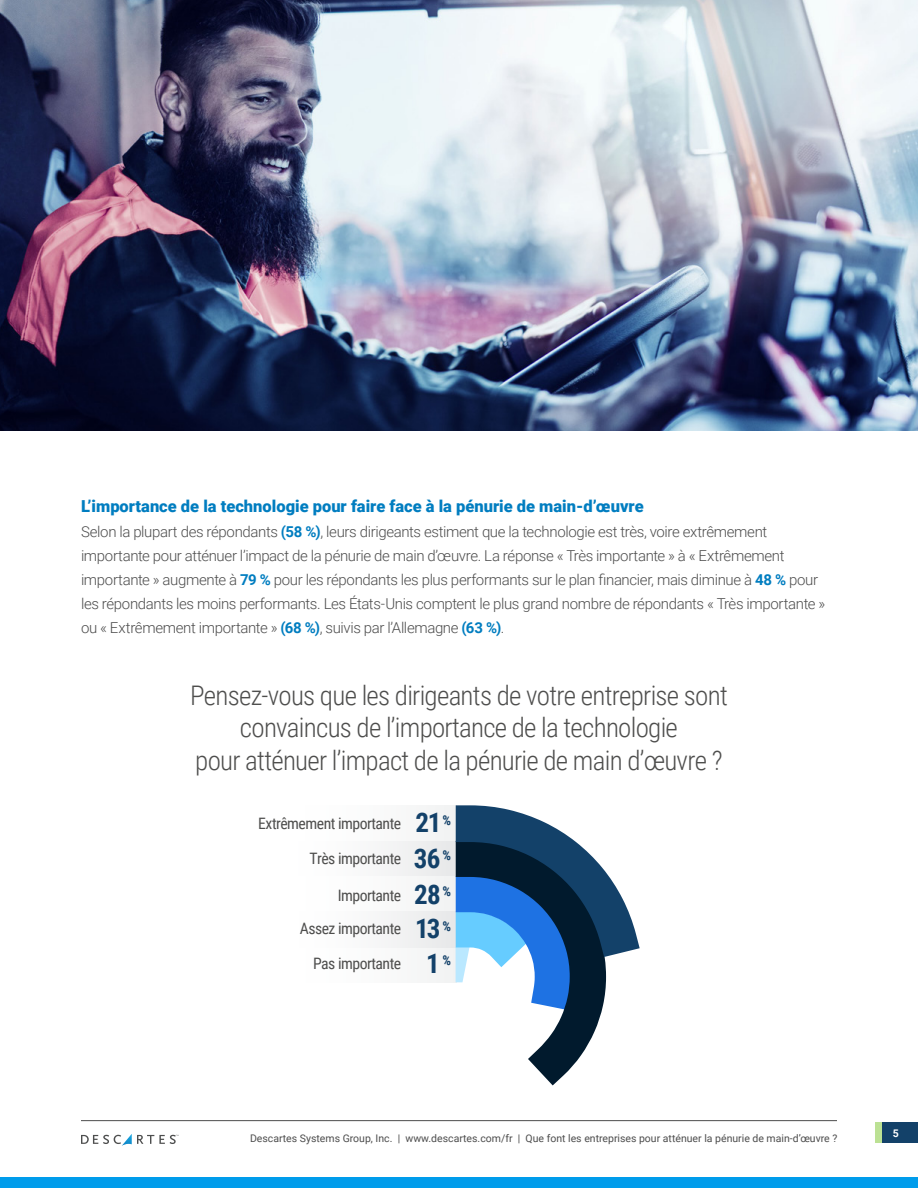
<style>
.page{position:relative;width:918px;height:1188px;background:#fff}
.page>*{position:absolute;margin:0;border:0;box-sizing:border-box;transform-origin:0 0}
.t1{font:300 27px/32.4px "Roboto Condensed";letter-spacing:-.025em;color:#4e4e4d;text-align:center}
.t2{font:700 27px/35.4px "Roboto Condensed";letter-spacing:-.035em;color:#134169;text-align:justify}
.t3{font:900 16.5px "Roboto";color:#007dc0}
.t4{font:15.75px/33.3px "Roboto Condensed";letter-spacing:-.03em;color:#4e4e4d;text-align:right}
.t5{font:300 15px/24px "Roboto";letter-spacing:-.025em;color:#4d4d4d}
.t6{font:700 11.1px "Roboto";color:#fff}
.t7{font:10.5px "Roboto";color:#4d4d4d}
.s1{font-weight:700;color:#007dc0}
.s2{font-weight:700;font-size:27px;color:#134169}
.s3{font-size:10.5px}
</style>
<div class="page">
<div style="left:0;top:1177px;width:918px;height:11px;background:#009ceb"></div>
<svg style="left:81px;top:1134px;width:98px;height:12px"></svg>
<hr style="left:81px;top:1120px;width:756px;height:1px;background:#4d4d4d">
<div style="left:882px;top:1122px;width:36px;height:21px;background:#134169"></div>
<div style="left:876px;top:1122px;width:6px;height:21px;background:#bce194"></div>
<img style="left:0;top:0;width:918px;height:431px">
<div style="left:282px;top:805px;width:174px;height:37px;background:#fafbfb"></div>
<div style="left:283px;top:842px;width:174px;height:35px;background:linear-gradient(to right,#fff,#e6e7e8)"></div>
<div style="left:283px;top:877px;width:173px;height:35px;background:#fafbfb"></div>
<div style="left:283px;top:947px;width:174px;height:35px;background:#fafbfb"></div>
<div style="left:283px;top:912px;width:174px;height:35px;background:linear-gradient(to right,#fff,#e7e9eb)"></div>
<svg style="left:456px;top:805px;width:184px;height:280px"></svg>
<p class="t3" style="left:81px;top:494px;width:564px">L’importance de la technologie pour faire face à la pénurie de main-d’œuvre</p>
<p class="t5" style="left:81px;top:519px;width:746px">Selon la plupart des répondants <span class="s1">(58 %)</span>, leurs dirigeants estiment que la technologie est très, voire extrêmement importante pour atténuer l’impact de la pénurie de main d’œuvre. La réponse « Très importante » à « Extrêmement importante » augmente à <span class="s1">79 %</span> pour les répondants les plus performants sur le plan financier, mais diminue à <span class="s1">48 %</span> pour les répondants les moins performants. Les États-Unis comptent le plus grand nombre de répondants « Très importante » ou « Extrêmement importante » <span class="s1">(68 %)</span>, suivis par l’Allemagne <span class="s1">(63 %)</span>.</p>
<h1 class="t1" style="left:190px;top:678px;width:539px">Pensez-vous que les dirigeants de votre entreprise sont convaincus de l’importance de la technologie<br>pour atténuer l’impact de la pénurie de main d’œuvre ?</h1>
<h1 class="t2" style="left:414px;top:804px;width:39px">21<sup>% </sup>36<sup>% </sup>28<sup>% </sup>13<sup>%</sup></h1>
<p class="t4" style="left:258px;top:806px;width:144px">Extrêmement importante</p>
<p class="t4" style="left:309px;top:841px;width:93px">Très importante</p>
<p class="t4" style="left:300px;top:878px;width:103px">Importante<br>Assez importante</p>
<p class="t4" style="left:313px;top:946px;width:140px">Pas importante <span class="s2">1</span> <sup>%</sup></p>
<p class="t7" style="left:250px;top:1131px;width:589px">Descartes Systems Group, Inc. | www.descartes.com/fr | Que font les entreprises pour atténuer la pénurie de main-d’œuvre ?</p>
<p class="t6" style="left:892px;top:1126px;width:9px">5<span class="s3">5</span></p>
</div>
